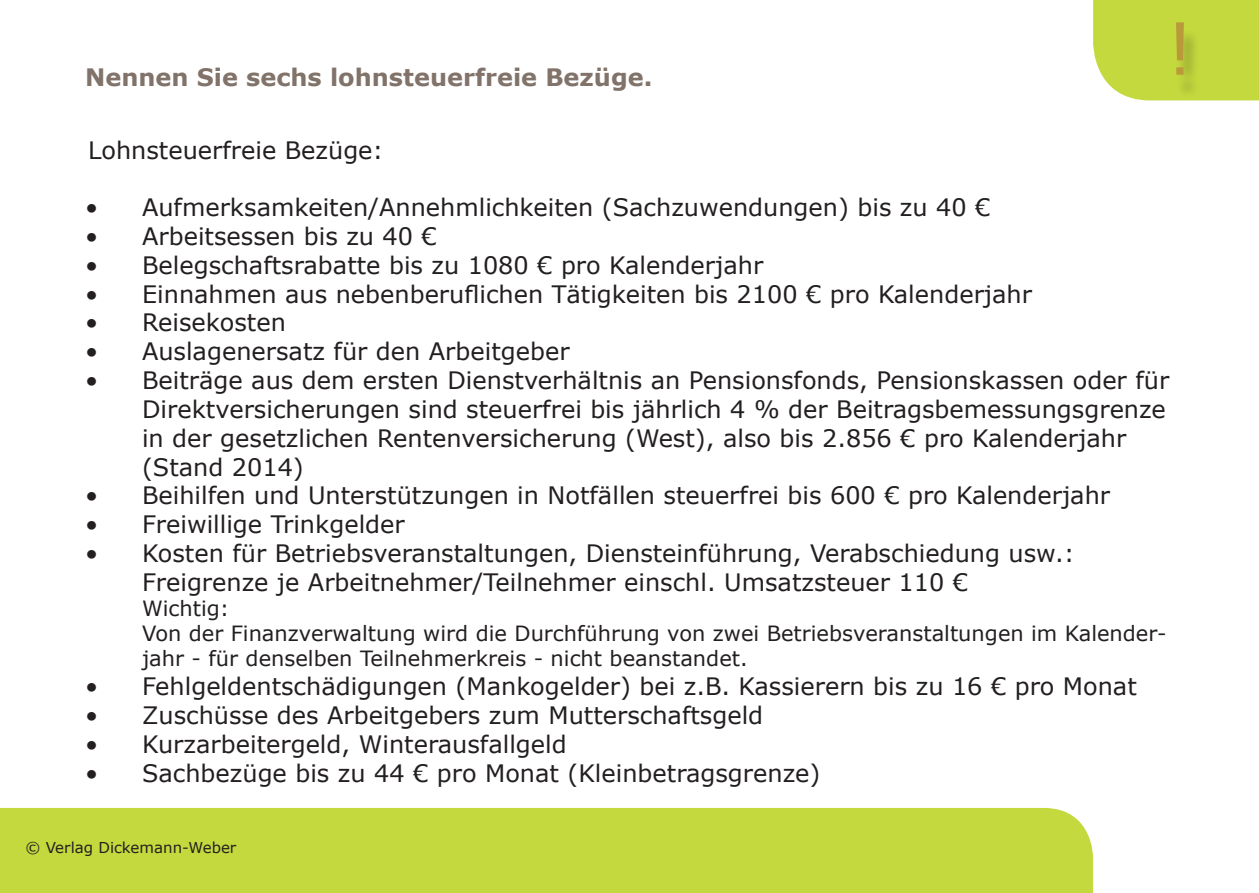
<style>
.page{position:relative;width:1259px;height:893px;background:#fff}
.page>*{position:absolute;margin:0;border:0;box-sizing:border-box;transform-origin:0 0}
.t1{font:72px "Verdana";color:#ab2d35}
.Fließtext_Aufzählung{font:24px/28.8px "Verdana";color:#231f20}
.Antwort_Überschrift{font:700 24px "Verdana";color:#81736a}
.t2{font:21px/25.2px "Verdana";color:#231f20}
.t3{font:15px "Verdana";color:#231f20}
</style>
<div class="page">
<div style="left:1093px;top:0;width:166px;height:100px;background:#c4d93d"></div>
<div style="left:1174px;top:29px;width:26px;height:70px;background:#231f20;opacity:.75"></div>
<div style="left:0;top:808px;width:1093px;height:85px;background:#c4d93d"></div>
<p class="Antwort_Überschrift" style="left:85px;top:61px;width:569px">Nennen Sie sechs lohnsteuerfreie Bezüge.</p>
<h1 class="t1" style="left:1165px;top:-1px;width:30px">!</h1>
<p class="Fließtext_Aufzählung" style="left:88px;top:135px;width:297px">Lohnsteuerfreie Bezüge:</p>
<p class="Fließtext_Aufzählung" style="left:85px;top:193px;width:907px">• Aufmerksamkeiten/Annehmlichkeiten (Sachzuwendungen) bis zu 40 €</p>
<p class="Fließtext_Aufzählung" style="left:85px;top:222px;width:353px">• Arbeitsessen bis zu 40 €</p>
<p class="Fließtext_Aufzählung" style="left:85px;top:250px;width:679px">• Belegschaftsrabatte bis zu 1080 € pro Kalenderjahr</p>
<p class="Fließtext_Aufzählung" style="left:85px;top:279px;width:948px">• Einnahmen aus nebenberuflichen Tätigkeiten bis 2100 € pro Kalenderjahr</p>
<p class="Fließtext_Aufzählung" style="left:85px;top:308px;width:202px">• Reisekosten</p>
<p class="Fließtext_Aufzählung" style="left:85px;top:337px;width:486px">• Auslagenersatz für den Arbeitgeber</p>
<p class="Fließtext_Aufzählung" style="left:142px;top:366px;width:1028px;text-indent:-57px">• Beiträge aus dem ersten Dienstverhältnis an Pensionsfonds, Pensionskassen oder für Direktversicherungen sind steuerfrei bis jährlich 4 % der Beitragsbemessungsgrenze in der gesetzlichen Rentenversicherung (West), also bis 2.856 € pro Kalenderjahr (Stand 2014)</p>
<p class="Fließtext_Aufzählung" style="left:85px;top:481px;width:1026px">• Beihilfen und Unterstützungen in Notfällen steuerfrei bis 600 € pro Kalenderjahr</p>
<p class="Fließtext_Aufzählung" style="left:85px;top:510px;width:321px">• Freiwillige Trinkgelder</p>
<p class="Fließtext_Aufzählung" style="left:142px;top:538px;width:934px;text-indent:-57px">• Kosten für Betriebsveranstaltungen, Diensteinführung, Verabschiedung usw.:<br>Freigrenze je Arbeitnehmer/Teilnehmer einschl. Umsatzsteuer 110 €</p>
<p class="t2" style="left:142px;top:595px;width:1026px">Wichtig:<br>Von der Finanzverwaltung wird die Durchführung von zwei Betriebsveranstaltungen im Kalender&shy;jahr - für denselben Teilnehmerkreis - nicht beanstandet.</p>
<p class="Fließtext_Aufzählung" style="left:85px;top:672px;width:1053px">• Fehlgeldentschädigungen (Mankogelder) bei z.B. Kassierern bis zu 16 € pro Monat</p>
<p class="Fließtext_Aufzählung" style="left:85px;top:700px;width:679px">• Zuschüsse des Arbeitgebers zum Mutterschaftsgeld</p>
<p class="Fließtext_Aufzählung" style="left:85px;top:729px;width:483px">• Kurzarbeitergeld, Winterausfallgeld</p>
<p class="Fließtext_Aufzählung" style="left:85px;top:758px;width:737px">• Sachbezüge bis zu 44 € pro Monat (Kleinbetragsgrenze)</p>
<p class="t3" style="left:26px;top:838px;width:212px">© Verlag Dickemann-Weber</p>
</div>
